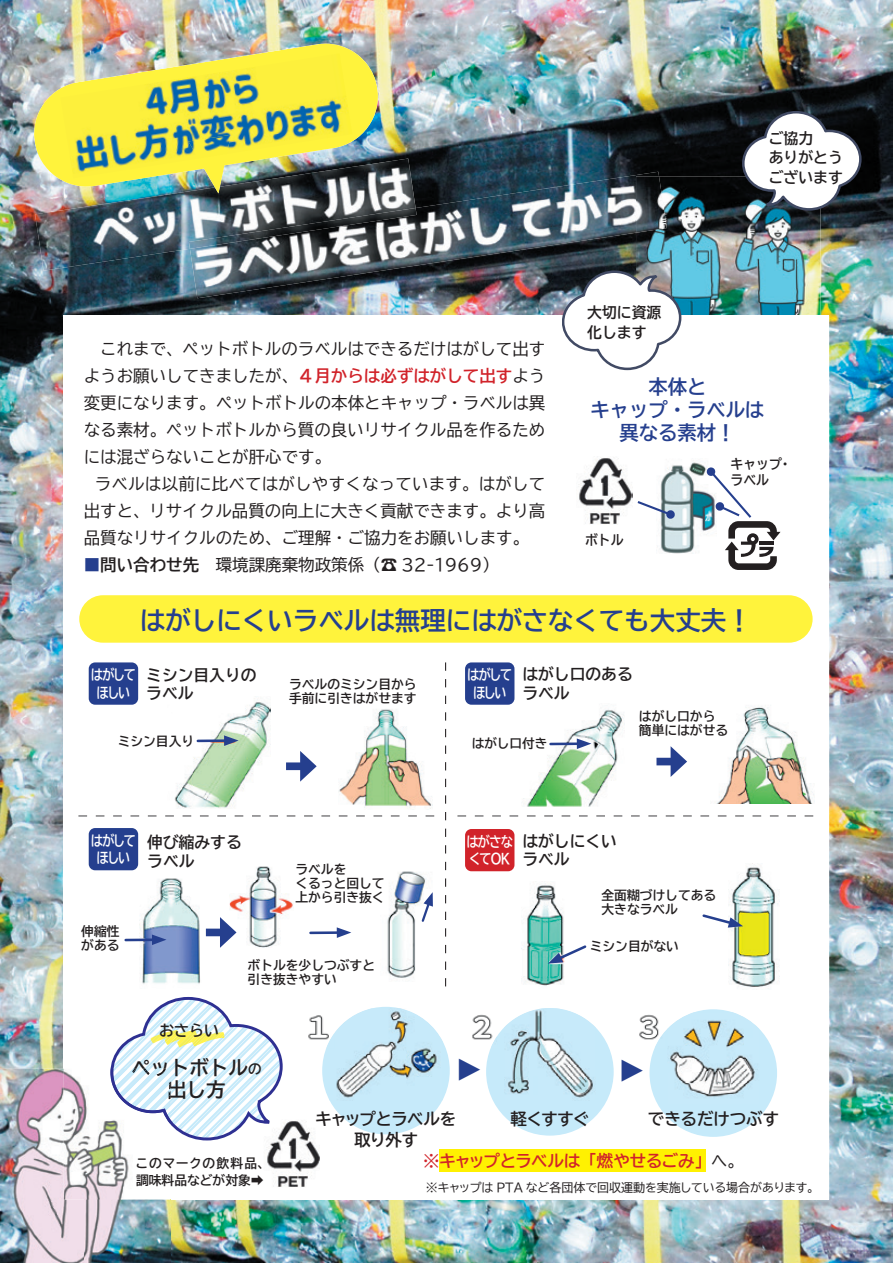
<style>
.page{position:relative;width:893px;height:1263px;background:#fff}
.page>*{position:absolute;margin:0;border:0;box-sizing:border-box;transform-origin:0 0}
.t1{font:25.5px "BIZ UD Gothic Bold";color:#253f8e}
.t2{font:19.5px/23.2px "BIZ UD Gothic Bold";color:#253f8e;text-align:center}
.t3{font:19.5px/22.5px "BIZ UD Gothic Bold";color:#231f20;text-align:center}
.t4{font:16.5px/27px "BIZ UD Gothic";color:#231f20;text-align:justify}
.t5{font:16.5px "BIZ UDP Gothic Bold";color:#231f20}
.t6{font:16.5px "BIZ UDP Gothic Bold";color:#d1232a}
.t7{font:15.75px/18.3px "BIZ UD Gothic Bold";color:#231f20}
.t8{font:15px/19.5px "BIZ UD Gothic Bold";color:#231f20}
.t9{font:14.25px/17.1px "BIZ UDP Gothic Bold";letter-spacing:-.05em;color:#fff;text-align:center;scale:.85 1}
.t10{font:13.5px/16.5px "BIZ UD Gothic Bold";color:#231f20;scale:.95 1}
.t11{font:12.75px/14.4px "BIZ UD Gothic Bold";color:#231f20}
.t12{font:12.75px/17.2px "BIZ UDP Gothic Bold";letter-spacing:.05em;color:#231f20}
.t13{font:12.6px "BIZ UD Gothic Bold";color:#231f20}
.t14{font:12px "BIZ UDP Gothic";color:#231f20}
.s1{font-family:"BIZ UD Gothic Bold";color:#d1232a}
.s2{color:#253f8e}
.s3{font-family:"BIZ UD Gothic Bold"}
.s4{font-family:"BIZ UDP Gothic"}
.s5{font-size:13.5px}
.s6{font-family:"BIZ UDP Gothic";color:#231f20}
</style>
<div class="page">
<img style="left:0;top:0;width:893px;height:1263px">
<img style="left:659px;top:176px;width:161px;height:139px">
<img style="left:35px;top:159px;width:381px;height:112px">
<svg style="left:741px;top:110px;width:120px;height:100px"></svg>
<div style="left:64px;top:315px;width:765px;height:884px;background:#fff"></div>
<svg style="left:562px;top:271px;width:120px;height:100px"></svg>
<img style="left:579px;top:458px;width:53px;height:66px">
<img style="left:657px;top:462px;width:49px;height:92px">
<svg style="left:637px;top:499px;width:38px;height:20px"></svg>
<svg style="left:706px;top:467px;width:74px;height:103px"></svg>
<div style="left:79px;top:595px;width:734px;height:48px;background:#fff33c;border-radius:24px"></div>
<img style="left:0;top:1069px;width:85px;height:194px">
<img style="left:85px;top:1199px;width:85px;height:64px">
<img style="left:49px;top:1200px;width:10px;height:16px">
<img style="left:64px;top:1069px;width:65px;height:130px">
<img style="left:267px;top:1121px;width:53px;height:66px">
<svg style="left:110px;top:997px;width:173px;height:143px"></svg>
<div style="left:440px;top:1149px;width:266px;height:23px;background:#fff101"></div>
<div style="left:649px;top:1009px;width:128px;height:128px;background:#c6eafa;border-radius:50%"></div>
<div style="left:486px;top:1008px;width:128px;height:127px;background:#c6eafa;border-radius:50%"></div>
<div style="left:322px;top:1007px;width:128px;height:127px;background:#c6eafa;border-radius:50%"></div>
<img style="left:507px;top:1008px;width:86px;height:90px">
<img style="left:667px;top:1012px;width:88px;height:85px">
<img style="left:329px;top:1008px;width:114px;height:93px">
<img style="left:308px;top:1015px;width:21px;height:25px">
<img style="left:329px;top:1009px;width:5px;height:24px">
<img style="left:329px;top:1033px;width:5px;height:15px">
<img style="left:472px;top:1014px;width:21px;height:26px">
<svg style="left:490px;top:1036px;width:7px;height:11px"></svg>
<img style="left:639px;top:1014px;width:20px;height:26px">
<img style="left:654px;top:1030px;width:12px;height:18px">
<img style="left:338px;top:709px;width:95px;height:100px">
<img style="left:174px;top:702px;width:97px;height:106px">
<hr style="left:198px;top:739px;width:31px;height:3px;background:#253f8e">
<svg style="left:224px;top:735px;width:15px;height:11px"></svg>
<div style="left:286px;top:762px;width:21px;height:8px;background:#253f8e"></div>
<svg style="left:300px;top:751px;width:17px;height:31px"></svg>
<img style="left:78px;top:815px;width:356px;height:1px">
<img style="left:229px;top:866px;width:64px;height:81px">
<img style="left:140px;top:878px;width:60px;height:106px">
<div style="left:206px;top:929px;width:20px;height:7px;background:#253f8e"></div>
<svg style="left:220px;top:917px;width:16px;height:31px"></svg>
<hr style="left:126px;top:938px;width:31px;height:3px;background:#253f8e">
<svg style="left:152px;top:934px;width:14px;height:11px"></svg>
<img style="left:387px;top:871px;width:39px;height:107px">
<hr style="left:310px;top:931px;width:32px;height:3px;background:#253f8e">
<svg style="left:337px;top:927px;width:14px;height:11px"></svg>
<svg style="left:420px;top:892px;width:13px;height:32px"></svg>
<img style="left:717px;top:706px;width:97px;height:97px">
<div style="left:656px;top:758px;width:21px;height:7px;background:#253f8e"></div>
<svg style="left:671px;top:746px;width:16px;height:31px"></svg>
<img style="left:523px;top:709px;width:101px;height:98px">
<hr style="left:551px;top:742px;width:31px;height:3px;background:#253f8e">
<svg style="left:577px;top:738px;width:14px;height:11px"></svg>
<img style="left:728px;top:863px;width:51px;height:124px">
<img style="left:522px;top:884px;width:42px;height:102px">
<svg style="left:702px;top:912px;width:41px;height:15px"></svg>
<svg style="left:548px;top:943px;width:39px;height:20px"></svg>
<div style="left:89px;top:662px;width:49px;height:43px;background:#253f8e;border-radius:6px"></div>
<div style="left:89px;top:828px;width:49px;height:42px;background:#253f8e;border-radius:6px"></div>
<div style="left:465px;top:662px;width:49px;height:43px;background:#253f8e;border-radius:6px"></div>
<div style="left:465px;top:829px;width:49px;height:42px;background:#d1232a;border-radius:6px"></div>
<img style="left:457px;top:815px;width:356px;height:1px">
<svg style="left:445px;top:662px;width:1px;height:324px"></svg>
<img style="left:190px;top:172px;width:469px;height:126px">
<img style="left:636px;top:176px;width:31px;height:57px">
<img style="left:189px;top:208px;width:228px;height:41px">
<img style="left:33px;top:42px;width:349px;height:145px">
<svg style="left:188px;top:178px;width:43px;height:15px"></svg>
<img style="left:60px;top:53px;width:292px;height:125px">
<img style="left:188px;top:135px;width:43px;height:23px">
<p class="t8" style="left:769px;top:128px;width:76px">ご協力<br>ありがとうございます</p>
<p class="t4" style="left:84px;top:335px;width:463px;text-indent:16px">これまで、ペットボトルのラベルはできるだけはがして出すようお願いしてきましたが、<span class="s1">４月からは必ずはがして出す</span>よう変更になります。ペットボトルの本体とキャップ・ラベルは異なる素材。ペットボトルから質の良いリサイクル品を作るためには混ざらないことが肝心です。</p>
<p class="t4" style="left:84px;top:470px;width:463px;text-indent:11px">ラベルは以前に比べてはがしやすくなっています。はがして出すと、リサイクル品質の向上に大きく貢献できます。より高品質なリサイクルのため、ご理解・ご協力をお願いします。</p>
<p class="t4" style="left:84px;top:551px;width:417px"><span class="s2">■</span><span class="s3">問い合わせ先</span>　環境課廃棄物政策係（☎ <span class="s4">32-1969</span>）</p>
<p class="t8" style="left:587px;top:303px;width:76px">大切に資源化します</p>
<p class="t2" style="left:590px;top:375px;width:175px">本体と<br>キャップ・ラベルは異なる素材！</p>
<p class="t10" style="left:585px;top:532px;width:42px">ボトル</p>
<p class="t10" style="left:731px;top:455px;width:66px">キャップ・ラベル</p>
<h1 class="t1" style="left:140px;top:607px;width:613px">はがしにくいラベルは無理にはがさなくても大丈夫！</h1>
<p class="t9" style="left:91px;top:666px;width:54px">はがしてほしい</p>
<p class="t7" style="left:146px;top:666px;width:112px">ミシン目入りのラベル</p>
<p class="t11" style="left:118px;top:733px;width:78px">ミシン目入り</p>
<p class="t11" style="left:289px;top:677px;width:129px">ラベルのミシン目から手前に引きはがせます</p>
<p class="t9" style="left:91px;top:832px;width:54px">はがしてほしい</p>
<p class="t7" style="left:147px;top:833px;width:96px">伸び縮みするラベル</p>
<p class="t11" style="left:81px;top:924px;width:40px">伸縮性がある</p>
<p class="t11" style="left:295px;top:861px;width:91px">ラベルを<br>くるっと回して上から引き抜く</p>
<p class="t8" style="left:159px;top:1020px;width:61px">おさらい</p>
<p class="t11" style="left:248px;top:958px;width:129px">ボトルを少しつぶすと引き抜きやすい</p>
<p class="t3" style="left:131px;top:1056px;width:132px">ペットボトル<span class="s5">の</span>出し方</p>
<p class="t9" style="left:467px;top:666px;width:54px">はがしてほしい</p>
<p class="t7" style="left:522px;top:665px;width:112px">はがし口のあるラベル</p>
<p class="t13" style="left:472px;top:737px;width:77px">はがし口付き</p>
<p class="t11" style="left:639px;top:709px;width:91px">はがし口から簡単にはがせる</p>
<p class="t9" style="left:466px;top:833px;width:56px;text-align:left">はがさなくてＯＫ</p>
<p class="t7" style="left:522px;top:832px;width:96px">はがしにくいラベル</p>
<h1 class="t1" style="left:482px;top:1057px;width:27px;rotate:90deg">▲</h1>
<p class="t11" style="left:601px;top:888px;width:116px">全面糊づけしてある大きなラベル</p>
<p class="t11" style="left:590px;top:939px;width:91px">ミシン目がない</p>
<h1 class="t1" style="left:645px;top:1058px;width:27px;rotate:90deg">▲</h1>
<p class="t5" style="left:316px;top:1110px;width:142px">キャップとラベルを</p>
<p class="t5" style="left:648px;top:1110px;width:132px">できるだけつぶす</p>
<p class="t5" style="left:354px;top:1131px;width:65px">取り外す</p>
<p class="t5" style="left:510px;top:1110px;width:80px">軽くすすぐ</p>
<p class="t12" style="left:136px;top:1154px;width:130px">このマークの飲料品、調味料品などが対象➡</p>
<p class="t6" style="left:423px;top:1152px;width:316px">※キャップとラベルは「燃やせるごみ」<span class="s6">へ。</span></p>
<p class="t14" style="left:426px;top:1181px;width:390px">※キャップは PTA など各団体で回収運動を実施している場合があります。</p>
</div>
